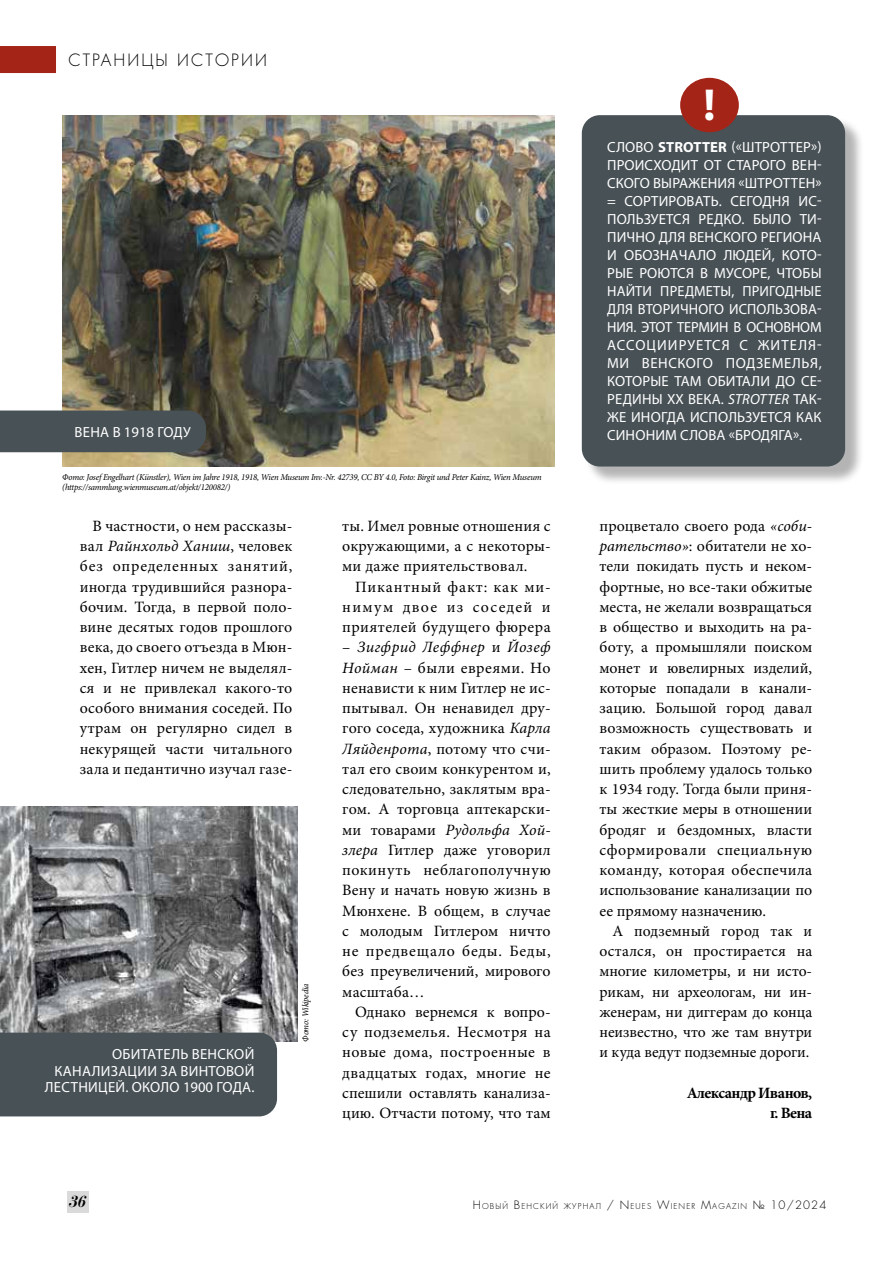
<style>
.page{position:relative;width:893px;height:1263px;background:#fff}
.page>*{position:absolute;margin:0;border:0;box-sizing:border-box;transform-origin:0 0}
.t1{font:700 45px "Myriad Pro";color:#fff}
.t2{font:16.5px "Favorit Light C";letter-spacing:.13em;color:#000}
.t3{font:italic 16.5px "Paragon Nord C";color:#000}
.t4{font:15.75px/20.2px "Minion Pro";letter-spacing:.01em;color:#000;text-align:justify}
.t5{font:700 15.75px/20.2px "Minion Pro";letter-spacing:-.04em;color:#000;text-align:right}
.t6{font:14.7px/18px "Myriad Pro";letter-spacing:.015em;color:#fff;text-align:right}
.t7{font:italic 9px/10.5px "Minion Pro";letter-spacing:-.025em;color:#000}
.t8{font:7.8px "Favorit Light C";letter-spacing:.145em;color:#000}
.s1{font-style:italic}
.s2{font-weight:700}
.s3{font-size:11.25px}
</style>
<div class="page">
<div style="left:67px;top:1192px;width:22px;height:21px;background:#dadada"></div>
<img style="left:62px;top:115px;width:493px;height:351px">
<div style="left:0;top:46px;width:56px;height:27px;background:#a42418"></div>
<img style="left:0;top:807px;width:297px;height:234px">
<div style="left:0;top:1032px;width:277px;height:84px;background:#485156"></div>
<div style="left:0;top:410px;width:206px;height:42px;background:#485156"></div>
<div style="left:584px;top:117px;width:280px;height:368px;background:#000;opacity:.3"></div>
<div style="left:582px;top:115px;width:263px;height:351px;background:#485156;border-radius:18px"></div>
<div style="left:680px;top:78px;width:59px;height:54px;background:#a42418;border-radius:50%"></div>
<p class="t2" style="left:68px;top:49px;width:200px">СТРАНИЦЫ ИСТОРИИ</p>
<p class="t6" style="left:75px;top:423px;width:118px">ВЕНА В 1918 ГОДУ</p>
<p class="t7" style="left:62px;top:471px;width:481px">Фото: Josef Engelhart (Künstler), Wien im Jahre 1918, 1918, Wien Museum Inv.-Nr. 42739, CC BY 4.0, Foto: Birgit und Peter Kainz, Wien Museum (https://sammlung.wienmuseum.at/objekt/120082/)</p>
<p class="t4" style="left:80px;top:516px;width:214px;text-indent:13px">В частности, о нем рассказы&shy;вал <span class="s1">Райнхольд Ханиш</span>, человек без определенных занятий, иногда трудившийся разнора&shy;бочим. Тогда, в первой поло&shy;вине десятых годов прошлого века, до своего отъезда в Мюн&shy;хен, Гитлер ничем не выделял&shy;ся и не привлекал какого-то особого внимания соседей. По утрам он регулярно сидел в некурящей части читального зала и педантично изучал газе-</p>
<p class="t4" style="left:342px;top:516px;width:210px">ты. Имел ровные отношения с окружающими, а с некоторы&shy;ми даже приятельствовал.</p>
<p class="t4" style="left:342px;top:576px;width:210px;text-indent:13px">Пикантный факт: как ми&shy;нимум двое из соседей и приятелей будущего фюрера</p>
<p class="t4" style="left:342px;top:637px;width:210px">– <span class="s1">Зигфрид Леффнер</span> и <span class="s1">Йозеф Нойман</span> – были евреями. Но ненависти к ним Гитлер не ис&shy;пытывал. Он ненавидел дру&shy;гого соседа, художника <span class="s1">Карла Ляйденрота</span>, потому что счи&shy;тал его своим конкурентом и, следовательно, заклятым вра&shy;гом. А торговца аптекарски&shy;ми товарами <span class="s1">Рудольфа Хой&shy;злера</span> Гитлер даже уговорил покинуть неблагополучную Вену и начать новую жизнь в Мюнхене. В общем, в случае с молодым Гитлером ничто не предвещало беды. Беды, без преувеличений, мирового масштаба…</p>
<p class="t4" style="left:342px;top:1002px;width:210px;text-indent:13px">Однако вернемся к вопро&shy;су подземелья. Несмотря на новые дома, построенные в двадцатых годах, многие не спешили оставлять канализа&shy;цию. Отчасти потому, что там</p>
<p class="t7" style="left:300px;top:1042px;width:60px;rotate:-90deg">Фото: Wikipedia</p>
<p class="t6" style="left:45px;top:1046px;width:211px;line-height:16.5px">ОБИТАТЕЛЬ ВЕНСКОЙ<br>КАНАЛИЗАЦИИ ЗА ВИНТОВОЙ<br>ЛЕСТНИЦЕЙ. ОКОЛО 1900 ГОДА.</p>
<h1 class="t1" style="left:703px;top:76px;width:14px">!</h1>
<p class="t6" style="left:607px;top:138px;width:216px;text-align:justify">СЛОВО <span class="s2">STROTTER</span> («ШТРОТТЕР»)<br>ПРОИСХОДИТ ОТ СТАРОГО ВЕН-СКОГО ВЫРАЖЕНИЯ «ШТРОТТЕН» = СОРТИРОВАТЬ. СЕГОДНЯ ИС-ПОЛЬЗУЕТСЯ РЕДКО. БЫЛО ТИ-ПИЧНО ДЛЯ ВЕНСКОГО РЕГИОНА И ОБОЗНАЧАЛО ЛЮДЕЙ, КОТО-РЫЕ РОЮТСЯ В МУСОРЕ, ЧТОБЫ НАЙТИ ПРЕДМЕТЫ, ПРИГОДНЫЕ ДЛЯ ВТОРИЧНОГО ИСПОЛЬЗОВА-НИЯ. ЭТОТ ТЕРМИН В ОСНОВНОМ АССОЦИИРУЕТСЯ С ЖИТЕЛЯ-МИ ВЕНСКОГО ПОДЗЕМЕЛЬЯ, КОТОРЫЕ ТАМ ОБИТАЛИ ДО СЕ-РЕДИНЫ XX ВЕКА. <span class="s1">STROTTER</span> ТАК-ЖЕ ИНОГДА ИСПОЛЬЗУЕТСЯ КАК СИНОНИМ СЛОВА «БРОДЯГА».</p>
<p class="t4" style="left:600px;top:516px;width:214px">процветало своего рода <span class="s1">«соби&shy;рательство»</span>: обитатели не хо&shy;тели покидать пусть и неком&shy;фортные, но все-таки обжитые места, не желали возвращаться в общество и выходить на ра&shy;боту, а промышляли поиском монет и ювелирных изделий, которые попадали в канали&shy;зацию. Большой город давал возможность существовать и таким образом. Поэтому ре&shy;шить проблему удалось только к 1934 году. Тогда были приня&shy;ты жесткие меры в отношении бродяг и бездомных, власти сформировали специальную команду, которая обеспечила использование канализации по ее прямому назначению.</p>
<p class="t4" style="left:600px;top:921px;width:214px;text-indent:13px">А подземный город так и остался, он простирается на многие километры, и ни исто&shy;рикам, ни археологам, ни ин&shy;женерам, ни диггерам до конца неизвестно, что же там внутри и куда ведут подземные дороги.</p>
<p class="t5" style="left:687px;top:1082px;width:127px">Александр Иванов, г. Вена</p>
<p class="t3" style="left:68px;top:1192px;width:19px">36</p>
<p class="t8" style="left:473px;top:1201px;width:355px"><span class="s3">Н</span>ОВЫЙ <span class="s3">В</span>ЕНСКИЙ ЖУРНАЛ <span class="s3">/</span> <span class="s3">N</span>EUES <span class="s3">W</span>IEN ER <span class="s3">M</span>AGAZIN <span class="s3">№ 10/2024</span></p>
</div>
